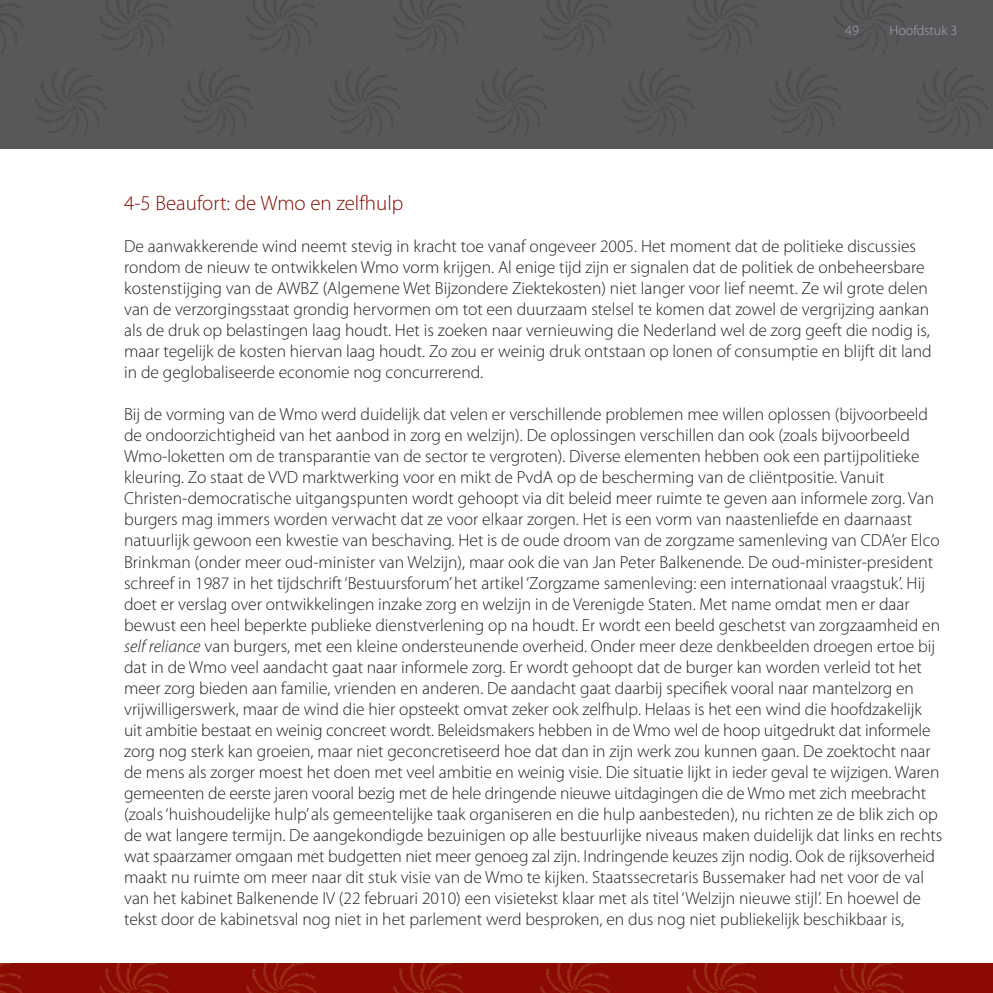
<style>
.page{position:relative;width:993px;height:993px;background:#fff}
.page>*{position:absolute;margin:0;border:0;box-sizing:border-box;transform-origin:0 0}
.t1{font:300 21px "Myriad Pro";color:#8b0a02}
.t2{font:300 17.5px/21px "Myriad Pro";color:#231f20}
.t3{font:300 14px "Myriad Pro";color:#a8a9ad}
.s1{font-style:italic}
</style>
<div class="page">
<div style="left:0;top:0;width:992px;height:149px;background:#57585a"></div>
<img style="left:0;top:963px;width:992px;height:29px">
<p class="t3" style="left:844px;top:23px;width:15px">49</p>
<p class="t3" style="left:889px;top:23px;width:69px">Hoofdstuk 3</p>
<p class="t1" style="left:124px;top:191px;width:281px">4-5 Beaufort: de Wmo en zelfhulp</p>
<p class="t2" style="left:124px;top:236px;width:808px">De aanwakkerende wind neemt stevig in kracht toe vanaf ongeveer 2005. Het moment dat de politieke discussies rondom de nieuw te ontwikkelen Wmo vorm krijgen. Al enige tijd zijn er signalen dat de politiek de onbeheersbare kostenstijging van de AWBZ (Algemene Wet Bijzondere Ziektekosten) niet langer voor lief neemt. Ze wil grote delen van de verzorgingsstaat grondig hervormen om tot een duurzaam stelsel te komen dat zowel de vergrijzing aankan als de druk op belastingen laag houdt. Het is zoeken naar vernieuwing die Nederland wel de zorg geeft die nodig is, maar tegelijk de kosten hiervan laag houdt. Zo zou er weinig druk ontstaan op lonen of consumptie en blijft dit land in de geglobaliseerde economie nog concurrerend.</p>
<p class="t2" style="left:124px;top:404px;width:819px">Bij de vorming van de Wmo werd duidelijk dat velen er verschillende problemen mee willen oplossen (bijvoorbeeld de ondoorzichtigheid van het aanbod in zorg en welzijn). De oplossingen verschillen dan ook (zoals bijvoorbeeld Wmo-loketten om de transparantie van de sector te vergroten). Diverse elementen hebben ook een partijpolitieke kleuring. Zo staat de VVD marktwerking voor en mikt de PvdA op de bescherming van de cliëntpositie. Vanuit Christen-democratische uitgangspunten wordt gehoopt via dit beleid meer ruimte te geven aan informele zorg. Van burgers mag immers worden verwacht dat ze voor elkaar zorgen. Het is een vorm van naastenliefde en daarnaast natuurlijk gewoon een kwestie van beschaving. Het is de oude droom van de zorgzame samenleving van CDA’er Elco Brinkman (onder meer oud-minister van Welzijn), maar ook die van Jan Peter Balkenende. De oud-minister-president schreef in 1987 in het tijdschrift ‘Bestuursforum’ het artikel ‘Zorgzame samenleving: een internationaal vraagstuk’. Hij doet er verslag over ontwikkelingen inzake zorg en welzijn in de Verenigde Staten. Met name omdat men er daar bewust een heel beperkte publieke dienstverlening op na houdt. Er wordt een beeld geschetst van zorgzaamheid en <span class="s1">self reliance</span> van burgers, met een kleine ondersteunende overheid. Onder meer deze denkbeelden droegen ertoe bij dat in de Wmo veel aandacht gaat naar informele zorg. Er wordt gehoopt dat de burger kan worden verleid tot het meer zorg bieden aan familie, vrienden en anderen. De aandacht gaat daarbij specifiek vooral naar mantelzorg en vrijwilligerswerk, maar de wind die hier opsteekt omvat zeker ook zelfhulp. Helaas is het een wind die hoofdzakelijk uit ambitie bestaat en weinig concreet wordt. Beleidsmakers hebben in de Wmo wel de hoop uitgedrukt dat informele zorg nog sterk kan groeien, maar niet geconcretiseerd hoe dat dan in zijn werk zou kunnen gaan. De zoektocht naar de mens als zorger moest het doen met veel ambitie en weinig visie. Die situatie lijkt in ieder geval te wijzigen. Waren gemeenten de eerste jaren vooral bezig met de hele dringende nieuwe uitdagingen die de Wmo met zich meebracht (zoals ‘huishoudelijke hulp’ als gemeentelijke taak organiseren en die hulp aanbesteden), nu richten ze de blik zich op de wat langere termijn. De aangekondigde bezuinigen op alle bestuurlijke niveaus maken duidelijk dat links en rechts wat spaarzamer omgaan met budgetten niet meer genoeg zal zijn. Indringende keuzes zijn nodig. Ook de rijksoverheid maakt nu ruimte om meer naar dit stuk visie van de Wmo te kijken. Staatssecretaris Bussemaker had net voor de val van het kabinet Balkenende IV (22 februari 2010) een visietekst klaar met als titel ‘Welzijn nieuwe stijl’. En hoewel de tekst door de kabinetsval nog niet in het parlement werd besproken, en dus nog niet publiekelijk beschikbaar is,</p>
</div>
